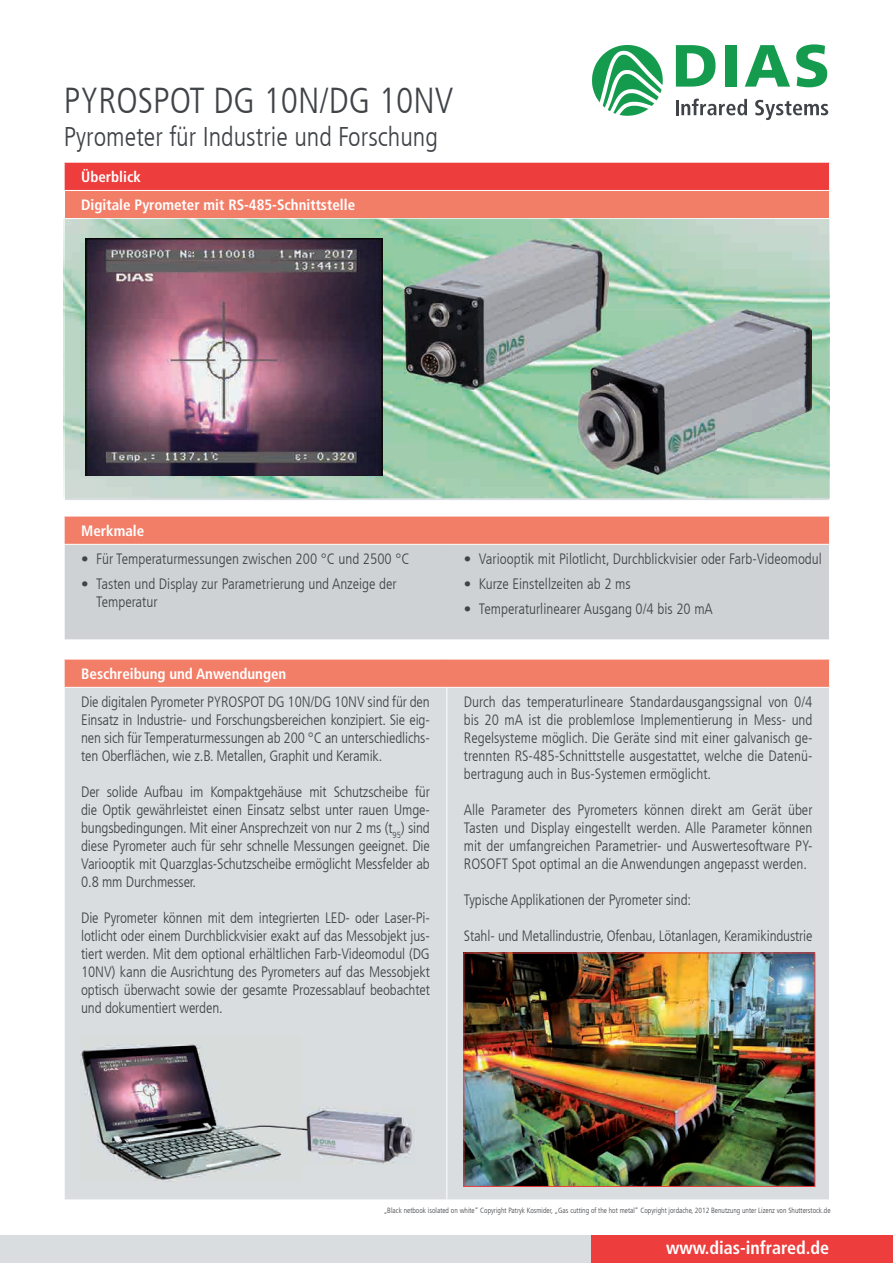
<style>
.page{position:relative;width:893px;height:1263px;background:#fff}
.page>*{position:absolute;margin:0;border:0;box-sizing:border-box;transform-origin:0 0}
.t1{font:300 condensed 36px "Frutiger LT Com";color:#404347}
.t2{font:300 condensed 27px "Frutiger LT Com";color:#404347}
.t3{font:700 condensed 18px "Frutiger LT Com";color:#fff}
.t4{font:300 condensed 15px/18px "Frutiger LT Com";color:#404347;text-align:justify}
.t5{font:700 condensed 15px/28.2px "Frutiger LT Com";color:#fff}
.t6{font:300 condensed 7.5px "Frutiger LT Com";color:#404347}
</style>
<div class="page">
<svg style="left:592px;top:45px;width:71px;height:71px"></svg>
<svg style="left:676px;top:99px;width:71px;height:16px"></svg>
<svg style="left:755px;top:100px;width:73px;height:20px"></svg>
<svg style="left:676px;top:45px;width:39px;height:42px"></svg>
<div style="left:726px;top:45px;width:11px;height:42px;background:#159b4d"></div>
<svg style="left:745px;top:45px;width:45px;height:42px"></svg>
<svg style="left:796px;top:44px;width:31px;height:43px"></svg>
<div style="left:64px;top:162px;width:765px;height:28px;background:#ed3d3c"></div>
<div style="left:64px;top:190px;width:765px;height:29px;background:#f37e68"></div>
<hr style="left:64px;top:162px;width:766px;height:1px;background:#fff">
<hr style="left:64px;top:190px;width:766px;height:1px;background:#fff">
<svg style="left:64px;top:163px;width:1px;height:55px"></svg>
<hr style="left:64px;top:218px;width:766px;height:1px;background:#fff">
<div style="left:0;top:1236px;width:592px;height:27px;background:#dadddf"></div>
<div style="left:591px;top:1236px;width:302px;height:27px;background:#ed3d3c"></div>
<div style="left:64px;top:516px;width:765px;height:28px;background:#f37e68"></div>
<div style="left:65px;top:545px;width:764px;height:94px;background:#cfd2d5"></div>
<hr style="left:64px;top:516px;width:383px;height:1px;background:#fff">
<svg style="left:64px;top:516px;width:1px;height:28px"></svg>
<hr style="left:447px;top:516px;width:383px;height:1px;background:#fff">
<div style="left:64px;top:659px;width:765px;height:28px;background:#f37e68"></div>
<div style="left:65px;top:688px;width:764px;height:511px;background:#dadddf"></div>
<hr style="left:64px;top:659px;width:383px;height:1px;background:#fff">
<svg style="left:64px;top:659px;width:1px;height:28px"></svg>
<hr style="left:447px;top:659px;width:383px;height:1px;background:#fff">
<hr style="left:446px;top:688px;width:1px;height:511px;background:#fff">
<img style="left:465px;top:954px;width:348px;height:231px">
<div style="left:463px;top:952px;width:352px;height:235px;border:1px solid #ed3d3c"></div>
<img style="left:64px;top:219px;width:765px;height:279px">
<img style="left:829px;top:219px;width:1px;height:279px">
<img style="left:302px;top:1106px;width:114px;height:59px">
<svg style="left:301px;top:1128px;width:7px;height:2px"></svg>
<img style="left:80px;top:1034px;width:221px;height:148px">
<img style="left:227px;top:1125px;width:74px;height:6px">
<img style="left:578px;top:309px;width:233px;height:165px">
<img style="left:86px;top:238px;width:296px;height:237px">
<img style="left:404px;top:239px;width:204px;height:100px">
<img style="left:404px;top:339px;width:174px;height:50px">
<img style="left:578px;top:309px;width:30px;height:80px">
<svg style="left:346px;top:250px;width:8px;height:10px"></svg>
<img style="left:109px;top:261px;width:88px;height:10px">
<h1 class="t1" style="left:64px;top:80px;width:391px">PYROSPOT DG 10N/DG 10NV</h1>
<h2 class="t2" style="left:64px;top:121px;width:376px">Pyrometer für Industrie und Forschung</h2>
<p class="t5" style="left:81px;top:163px;width:275px">Überblick<br>Digitale Pyrometer mit RS-485-Schnittstelle</p>
<p class="t5" style="left:81px;top:516px;width:65px">Merkmale</p>
<p class="t4" style="left:81px;top:550px;width:330px">• Für Temperaturmessungen zwischen 200 °C und 2500 °C</p>
<p class="t4" style="left:96px;top:575px;width:302px;text-indent:-15px">• Tasten und Display zur Parametrierung und Anzeige der<br>Temperatur</p>
<p class="t5" style="left:81px;top:659px;width:207px">Beschreibung und Anwendungen</p>
<p class="t4" style="left:81px;top:693px;width:350px">Die digitalen Pyrometer PYROSPOT DG 10N/DG 10NV sind für den Einsatz in Industrie- und Forschungsbereichen konzipiert. Sie eig&shy;nen sich für Temperaturmessungen ab 200 °C an unterschiedlichs&shy;ten Oberflächen, wie z.B. Metallen, Graphit und Keramik.</p>
<p class="t4" style="left:81px;top:783px;width:350px">Der solide Aufbau im Kompaktgehäuse mit Schutzscheibe für die Optik gewährleistet einen Einsatz selbst unter rauen Umge&shy;bungsbedingungen. Mit einer Ansprechzeit von nur 2 ms (t<sub>95</sub>) sind diese Pyrometer auch für sehr schnelle Messungen geeignet. Die Variooptik mit Quarzglas-Schutzscheibe ermöglicht Messfelder ab 0.8 mm Durchmesser.</p>
<p class="t4" style="left:81px;top:909px;width:350px">Die Pyrometer können mit dem integrierten LED- oder Laser-Pi&shy;lotlicht oder einem Durchblickvisier exakt auf das Messobjekt jus&shy;tiert werden. Mit dem optional erhältlichen Farb-Videomodul (DG 10NV) kann die Ausrichtung des Pyrometers auf das Messobjekt optisch überwacht sowie der gesamte Prozessablauf beobachtet und dokumentiert werden.</p>
<p class="t4" style="left:464px;top:550px;width:360px">• Variooptik mit Pilotlicht, Durchblickvisier oder Farb-Videomodul</p>
<p class="t4" style="left:464px;top:575px;width:168px">• Kurze Einstellzeiten ab 2 ms</p>
<p class="t4" style="left:464px;top:599px;width:251px">• Temperaturlinearer Ausgang 0/4 bis 20 mA</p>
<p class="t4" style="left:464px;top:693px;width:350px">Durch das temperaturlineare Standardausgangssignal von 0/4 bis 20 mA ist die problemlose Implementierung in Mess- und Regelsysteme möglich. Die Geräte sind mit einer galvanisch ge&shy;trennten RS-485-Schnittstelle ausgestattet, welche die Datenü&shy;bertragung auch in Bus-Systemen ermöglicht.</p>
<p class="t4" style="left:464px;top:801px;width:350px">Alle Parameter des Pyrometers können direkt am Gerät über Tasten und Display eingestellt werden. Alle Parameter können mit der umfangreichen Parametrier- und Auswertesoftware PY-ROSOFT Spot optimal an die Anwendungen angepasst werden.</p>
<p class="t4" style="left:464px;top:891px;width:229px">Typische Applikationen der Pyrometer sind:</p>
<p class="t4" style="left:464px;top:927px;width:350px">Stahl- und Metallindustrie, Ofenbau, Lötanlagen, Keramikindustrie</p>
<p class="t6" style="left:384px;top:1206px;width:448px">„Black netbook isolated on white“ Copyright Patryk Kosmider, „Gas cutting of the hot metal“ Copyright jordache, 2012 Benutzung unter Lizenz von Shutterstock.de</p>
<p class="t3" style="left:666px;top:1236px;width:165px">www.dias-infrared.de</p>
</div>
